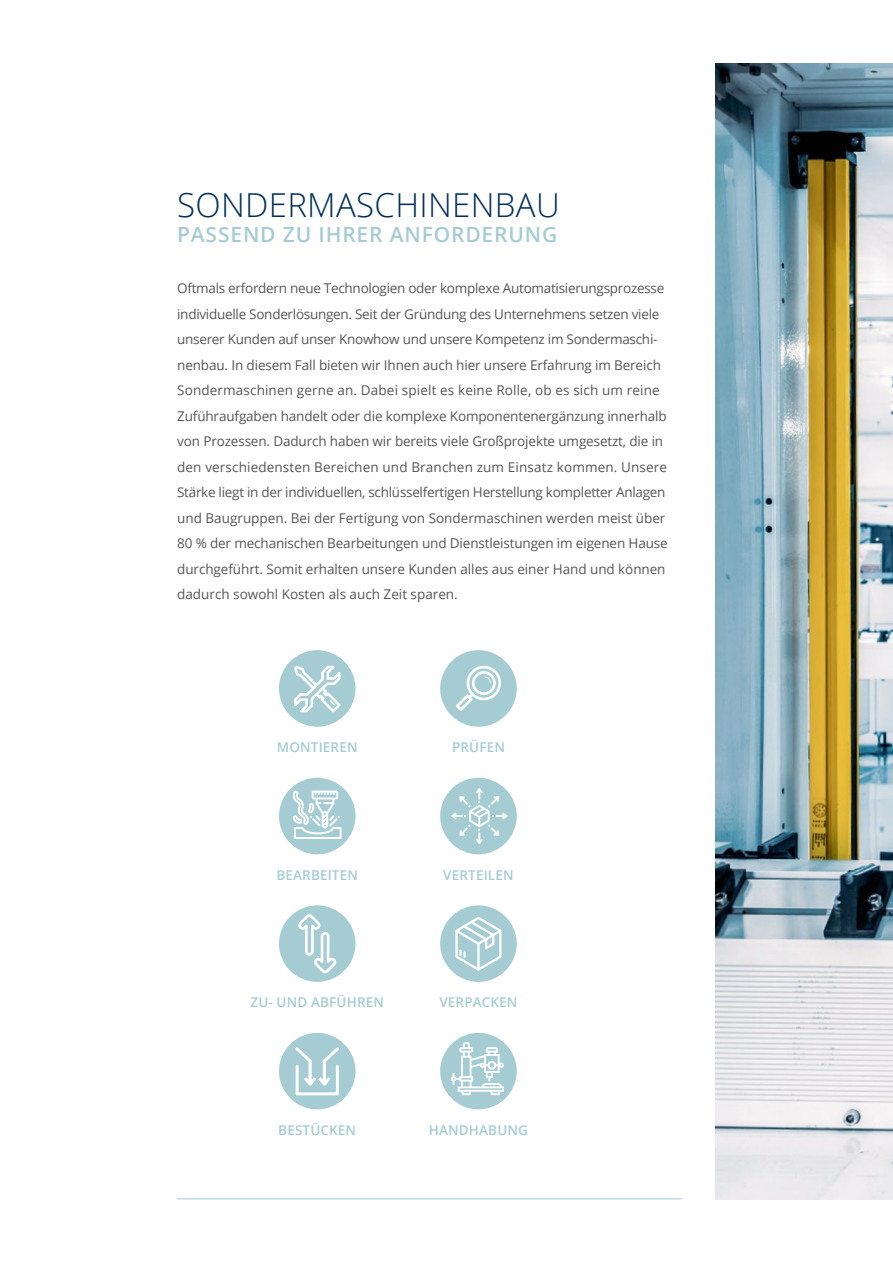
<style>
.page{position:relative;width:893px;height:1263px;background:#fff}
.page>*{position:absolute;margin:0;border:0;box-sizing:border-box;transform-origin:0 0}
.t1{font:300 33px "Open Sans";letter-spacing:.01em;color:#002f5d}
.t2{font:600 21px "Open Sans";letter-spacing:.04em;color:#a5ccd3}
.t3{font:13.5px/25.5px "Open Sans";letter-spacing:-.01em;color:#565656}
.t4{font:600 13.5px "Open Sans";letter-spacing:.01em;color:#a5ccd3}
</style>
<div class="page">
<img style="left:716px;top:64px;width:177px;height:1135px">
<div style="left:279px;top:650px;width:76px;height:77px;background:#a5ccd3;border-radius:50%"></div>
<svg style="left:294px;top:665px;width:47px;height:48px"></svg>
<div style="left:440px;top:650px;width:77px;height:77px;background:#a5ccd3;border-radius:50%"></div>
<svg style="left:456px;top:666px;width:45px;height:45px"></svg>
<div style="left:279px;top:778px;width:76px;height:76px;background:#a5ccd3;border-radius:50%"></div>
<svg style="left:292px;top:790px;width:50px;height:49px"></svg>
<div style="left:440px;top:778px;width:77px;height:76px;background:#a5ccd3;border-radius:50%"></div>
<svg style="left:451px;top:788px;width:56px;height:56px"></svg>
<div style="left:279px;top:905px;width:76px;height:77px;background:#a5ccd3;border-radius:50%"></div>
<svg style="left:298px;top:914px;width:39px;height:59px"></svg>
<div style="left:440px;top:905px;width:77px;height:77px;background:#a5ccd3;border-radius:50%"></div>
<svg style="left:455px;top:917px;width:46px;height:54px"></svg>
<div style="left:279px;top:1033px;width:76px;height:76px;background:#a5ccd3;border-radius:50%"></div>
<svg style="left:295px;top:1047px;width:44px;height:48px"></svg>
<div style="left:440px;top:1033px;width:77px;height:76px;background:#a5ccd3;border-radius:50%"></div>
<svg style="left:451px;top:1042px;width:53px;height:53px"></svg>
<hr style="left:177px;top:1198px;width:505px;height:1px;background:#a5ccd3">
<h1 class="t1" style="left:177px;top:182px;width:384px">SONDERMASCHINENBAU</h1>
<h2 class="t2" style="left:177px;top:220px;width:382px">PASSEND ZU IHRER ANFORDERUNG</h2>
<p class="t3" style="left:177px;top:275px;width:492px">Oftmals erfordern neue Technologien oder komplexe Automatisierungsprozesse individuelle Sonderlösungen. Seit der Gründung des Unternehmens setzen viele unserer Kunden auf unser Knowhow und unsere Kompetenz im Sondermaschi&shy;nenbau. In diesem Fall bieten wir Ihnen auch hier unsere Erfahrung im Bereich Sondermaschinen gerne an. Dabei spielt es keine Rolle, ob es sich um reine Zuführaufgaben handelt oder die komplexe Komponentenergänzung innerhalb von Prozessen. Dadurch haben wir bereits viele Großprojekte umgesetzt, die in den verschiedensten Bereichen und Branchen zum Einsatz kommen. Unsere Stärke liegt in der individuellen, schlüsselfertigen Herstellung kompletter Anlagen und Baugruppen. Bei der Fertigung von Sondermaschinen werden meist über 80 % der mechanischen Bearbeitungen und Dienstleistungen im eigenen Hause durchgeführt. Somit erhalten unsere Kunden alles aus einer Hand und können dadurch sowohl Kosten als auch Zeit sparen.</p>
<p class="t4" style="left:277px;top:738px;width:82px">MONTIEREN</p>
<p class="t4" style="left:452px;top:738px;width:54px">PRÜFEN</p>
<p class="t4" style="left:276px;top:866px;width:83px">BEARBEITEN</p>
<p class="t4" style="left:443px;top:866px;width:72px">VERTEILEN</p>
<p class="t4" style="left:250px;top:993px;width:135px">ZU- UND ABFÜHREN</p>
<p class="t4" style="left:439px;top:993px;width:80px">VERPACKEN</p>
<p class="t4" style="left:278px;top:1121px;width:79px">BESTÜCKEN</p>
<p class="t4" style="left:429px;top:1121px;width:101px">HANDHABUNG</p>
</div>
